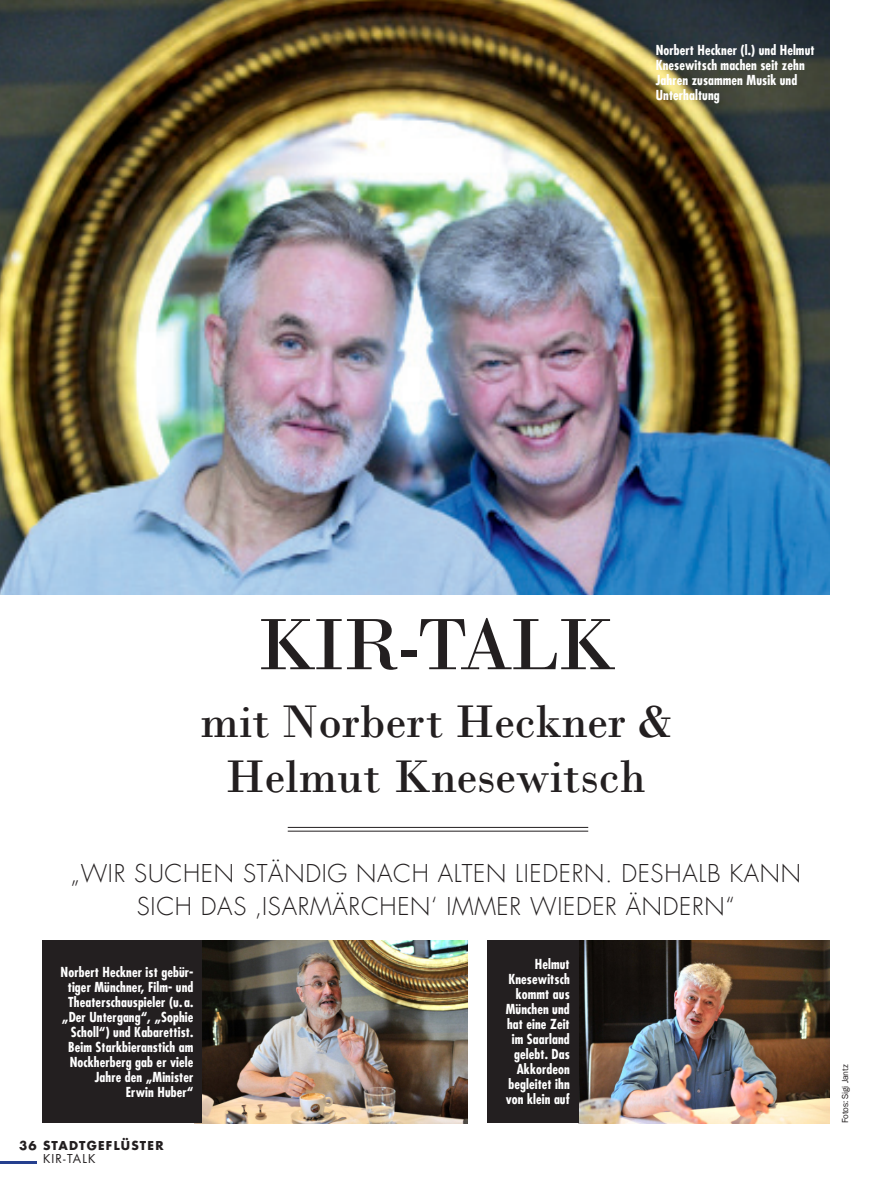
<style>
.page{position:relative;width:893px;height:1191px;background:#fff}
.page>*{position:absolute;margin:0;border:0;box-sizing:border-box;transform-origin:0 0}
.t1{font:76.5px "Bodoni";letter-spacing:-.045em;color:#231f20}
.t2{font:48px/55.5px "Bodoni";color:#231f20;text-align:center}
.t3{font:300 24px/33px "Futura LT";letter-spacing:.03em;color:#231f20;text-align:center}
.t4{font:700 condensed 13.5px/15px "Futura LT";letter-spacing:.01em;color:#fff;text-align:right}
.t5{font:700 12px "Futura LT";letter-spacing:.1em;color:#231f20}
.t6{font:12px "Futura LT";letter-spacing:.1em;color:#231f20}
.t7{font:9px "Franklin Gothic";letter-spacing:-.01em;color:#231f20}
</style>
<div class="page">
<hr style="left:0;top:1160px;width:37px;height:3px;background:#253f8e">
<img style="left:0;top:0;width:829px;height:594px">
<hr style="left:288px;top:827px;width:300px;height:1px;background:#231f20">
<hr style="left:288px;top:830px;width:300px;height:1px;background:#231f20">
<img style="left:578px;top:940px;width:251px;height:183px">
<img style="left:202px;top:940px;width:266px;height:183px">
<div style="left:43px;top:940px;width:159px;height:183px;background:#231f20"></div>
<div style="left:487px;top:940px;width:91px;height:183px;background:#231f20"></div>
<p class="t4" style="left:656px;top:43px;width:160px;text-align:left">Norbert Heckner (l.) und Helmut<br>Knesewitsch machen seit zehn<br>Jahren zusammen Musik und<br>Unterhaltung</p>
<p class="t1" style="left:256px;top:599px;width:362px">KIR-TALK</p>
<p class="t2" style="left:200px;top:693px;width:473px">mit Norbert Heckner &amp;<br>Helmut Knesewitsch</p>
<p class="t3" style="left:71px;top:857px;width:732px">„WIR SUCHEN STÄNDIG NACH ALTEN LIEDERN. DESHALB KANN<br>SICH DAS ‚ISARMÄRCHEN‘ IMMER WIEDER ÄNDERN“</p>
<p class="t4" style="left:61px;top:964px;width:134px">Norbert Heckner ist gebür&shy;tiger Münchner, Film- und<br>Theaterschauspieler (u. a. „Der Untergang“, „Sophie<br>Scholl“) und Kabarettist.<br>Beim Starkbieranstich am<br>Nockherberg gab er viele<br>Jahre den „Minister</p>
<p class="t4" style="left:126px;top:1084px;width:69px">Erwin Huber“</p>
<p class="t5" style="left:43px;top:1137px;width:122px">STADTGEFLÜSTER</p>
<p class="t6" style="left:43px;top:1150px;width:54px">KIR-TALK</p>
<p class="t5" style="left:19px;top:1137px;width:19px">36</p>
<p class="t4" style="left:506px;top:957px;width:66px">Helmut<br>Knesewitsch kommt aus<br>München und hat eine Zeit im Saarland gelebt. Das<br>Akkordeon begleitet ihn von klein auf</p>
<p class="t7" style="left:840px;top:1123px;width:61px;rotate:-90deg">Fotos: Sigi Jantz</p>
</div>
